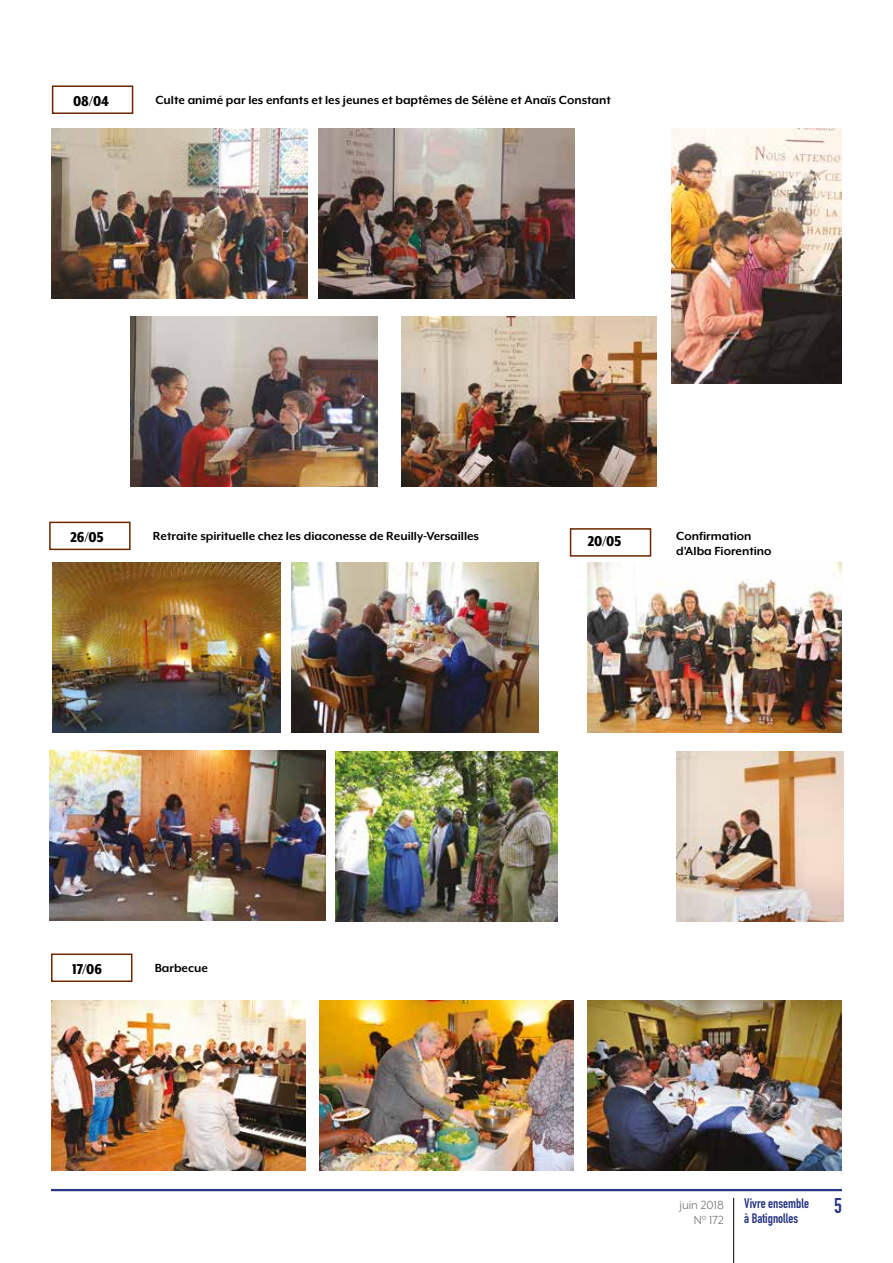
<style>
.page{position:relative;width:893px;height:1263px;background:#fff}
.page>*{position:absolute;margin:0;border:0;box-sizing:border-box;transform-origin:0 0}
.t1{font:700 21px "DIN Condensed";color:#283583}
.t2{font:800 16.5px "Mr Eaves XL Mod Nar OT";color:#000}
.t3{font:700 13.5px/14.2px "Mr Eaves XL Mod OT";color:#000}
.t4{font:700 13.5px/15px "DIN Condensed";color:#283583}
.t5{font:13.5px/15px "Mr Eaves XL Mod OT";color:#706f6f;text-align:right}
</style>
<div class="page">
<hr style="left:51px;top:1189px;width:791px;height:2px;background:#283583">
<hr style="left:733px;top:1198px;width:1px;height:65px;background:#000">
<img style="left:53px;top:562px;width:228px;height:170px">
<img style="left:587px;top:562px;width:255px;height:170px">
<img style="left:676px;top:751px;width:167px;height:170px">
<img style="left:336px;top:751px;width:221px;height:170px">
<img style="left:292px;top:562px;width:246px;height:170px">
<img style="left:49px;top:750px;width:277px;height:170px">
<div style="left:49px;top:522px;width:82px;height:28px;border:2px solid #6c2600"></div>
<div style="left:570px;top:528px;width:81px;height:29px;border:2px solid #6c2600"></div>
<img style="left:52px;top:129px;width:255px;height:170px">
<img style="left:131px;top:316px;width:247px;height:170px">
<img style="left:401px;top:316px;width:255px;height:170px">
<img style="left:672px;top:129px;width:170px;height:255px">
<img style="left:319px;top:129px;width:255px;height:170px">
<div style="left:52px;top:85px;width:81px;height:29px;border:2px solid #6c2600"></div>
<div style="left:51px;top:953px;width:81px;height:29px;border:2px solid #6c2600"></div>
<img style="left:587px;top:1000px;width:255px;height:170px">
<img style="left:319px;top:1000px;width:255px;height:170px">
<img style="left:51px;top:1000px;width:255px;height:170px">
<p class="t2" style="left:73px;top:93px;width:38px">08/04</p>
<p class="t3" style="left:156px;top:93px;width:457px">Culte animé par les enfants et les jeunes et baptêmes de Sélène et Anaïs Constant</p>
<p class="t3" style="left:153px;top:529px;width:328px">Retraite spirituelle chez les diaconesse de Reuilly-Versailles</p>
<p class="t3" style="left:676px;top:529px;width:97px">Confirmation d’Alba Fiorentino</p>
<p class="t2" style="left:70px;top:529px;width:35px">26/05</p>
<p class="t2" style="left:588px;top:533px;width:35px">20/05</p>
<p class="t2" style="left:72px;top:961px;width:31px">17/06</p>
<p class="t3" style="left:155px;top:961px;width:55px">Barbecue</p>
<p class="t5" style="left:680px;top:1197px;width:46px">juin 2018<br>N° 172</p>
<p class="t4" style="left:744px;top:1195px;width:66px">Vivre ensemble à Batignolles</p>
<h1 class="t1" style="left:834px;top:1191px;width:9px">5</h1>
</div>
